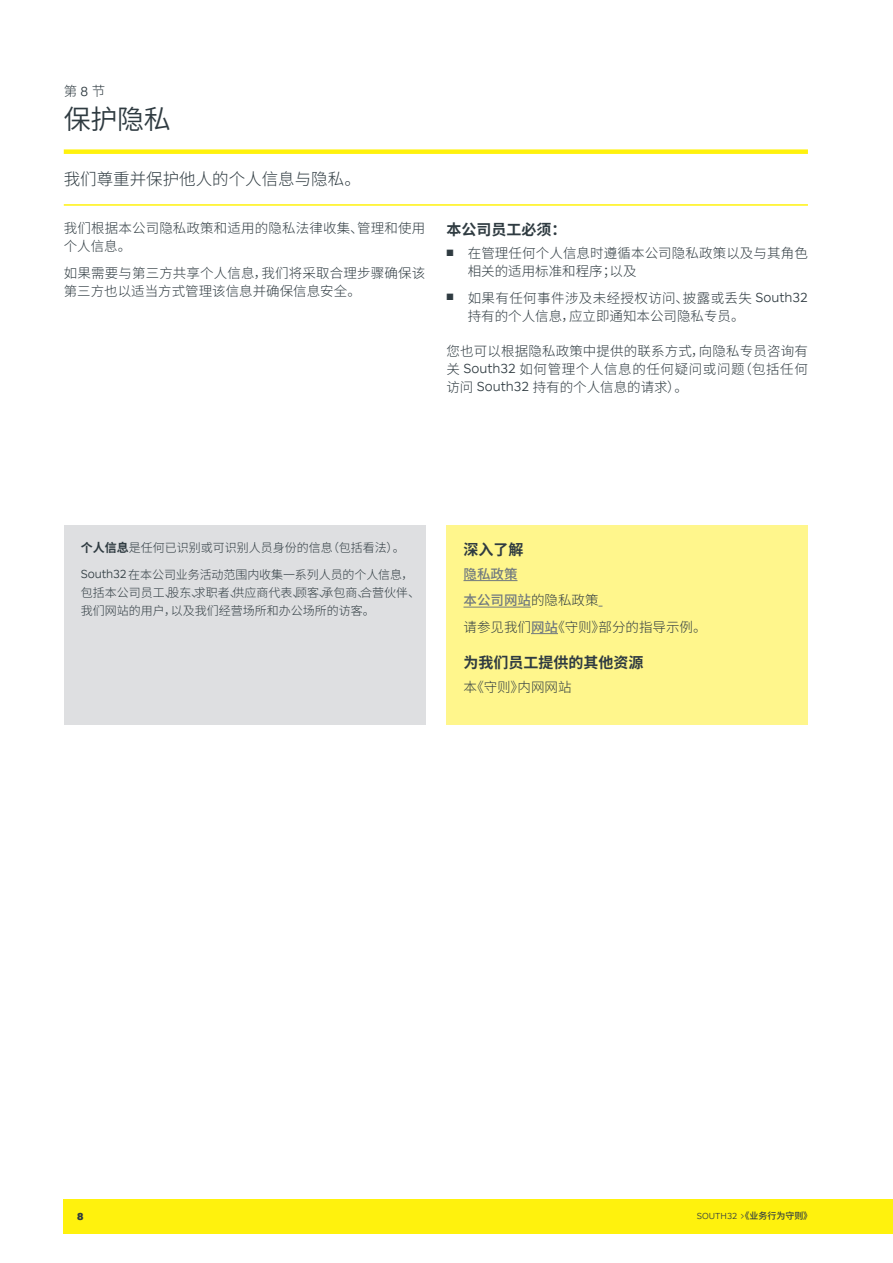
<style>
.page{position:relative;width:893px;height:1263px;background:#fff}
.page>*{position:absolute;margin:0;border:0;box-sizing:border-box;transform-origin:0 0}
.t1{font:27px "Source Han Sans CN";color:#2f3b41}
.t2{font:300 16.5px "Source Han Sans CN";color:#2f3b41}
.t3{font:700 15px "Source Han Sans CN";color:#2f3b41}
.t4{font:300 13.5px/18px "Source Han Sans CN";letter-spacing:.01em;color:#2f3b41}
.t5{font:300 13.5px/18px "Source Han Sans CN";letter-spacing:.03em;color:#2f3b41}
.t6{font:300 12px/18px "Source Han Sans CN";color:#2f3b41}
.t7{font:900 10.5px "ARS Maquette Pro";color:#2f3b41}
.t8{font:300 9px "ARS Maquette Pro";color:#2f3b41}
.s1{font-family:"ARS Maquette Pro"}
.s2{font-weight:700}
.s3{font-weight:500;color:#70797f}
.s4{font-family:"Source Han Sans CN";font-weight:500}
</style>
<div class="page">
<div style="left:64px;top:149px;width:744px;height:5px;background:#fff20d"></div>
<hr style="left:64px;top:204px;width:744px;height:2px;background:#fff20d">
<div style="left:446px;top:525px;width:362px;height:200px;background:#fff68c"></div>
<hr style="left:463px;top:580px;width:54px;height:1px;background:#70797f">
<hr style="left:463px;top:607px;width:68px;height:1px;background:#70797f">
<svg style="left:531px;top:633px;width:27px;height:1px"></svg>
<div style="left:64px;top:525px;width:361px;height:200px;background:#dedfe1"></div>
<div style="left:64px;top:1199px;width:829px;height:34px;background:#fff20d"></div>
<p class="t4" style="left:64px;top:83px;width:43px">第<span class="s1">8</span>节</p>
<h1 class="t1" style="left:64px;top:104px;width:109px">保护隐私</h1>
<p class="t2" style="left:64px;top:170px;width:299px">我们尊重并保护他人的个人信息与隐私。</p>
<p class="t4" style="left:64px;top:220px;width:363px">我们根据本公司隐私政策和适用的隐私法律收集、管理和使用个人信息。</p>
<p class="t4" style="left:64px;top:264px;width:363px">如果需要与第三方共享个人信息，我们将采取合理步骤确保该第三方也以适当方式管理该信息并确保信息安全。</p>
<p class="t3" style="left:446px;top:221px;width:121px">本公司员工必须：</p>
<p class="t4" style="left:468px;top:245px;width:342px;text-indent:-21px"><sup>■</sup> 在管理任何个人信息时遵循本公司隐私政策以及与其角色相关的适用标准和程序；以及</p>
<p class="t5" style="left:468px;top:289px;width:342px;text-indent:-21px"><sup>■</sup> 如果有任何事件涉及未经授权访问、披露或丢失 <span class="s1">South32</span>持有的个人信息，应立即通知本公司隐私专员。</p>
<p class="t4" style="left:446px;top:342px;width:363px;text-align:justify">您也可以根据隐私政策中提供的联系方式，向隐私专员咨询有关 <span class="s1">South32</span> 如何管理个人信息的任何疑问或问题（包括任何访问 <span class="s1">South32</span> 持有的个人信息的请求）。</p>
<p class="t6" style="left:81px;top:539px;width:326px"><span class="s2">个人信息</span>是任何已识别或可识别人员身份的信息（包括看法）。</p>
<p class="t6" style="left:81px;top:566px;width:341px"><span class="s1">South32</span>在本公司业务活动范围内收集一系列人员的个人信息，包括本公司员工、股东、求职者、供应商代表、顾客、承包商、合营伙伴、我们网站的用户，以及我们经营场所和办公场所的访客。</p>
<p class="t3" style="left:463px;top:541px;width:61px">深入了解</p>
<p class="t4" style="left:463px;top:561px;width:245px;line-height:26.5px"><span class="s3">隐私政策<br>本公司网站</span>的隐私政策<br>请参见我们<span class="s3">网站</span>《守则》部分的指导示例。</p>
<p class="t3" style="left:463px;top:654px;width:181px">为我们员工提供的其他资源</p>
<p class="t4" style="left:463px;top:678px;width:109px">本《守则》内网网站</p>
<p class="t7" style="left:77px;top:1209px;width:8px">8</p>
<p class="t8" style="left:697px;top:1210px;width:117px">SOUTH32 &gt;<span class="s4">《业务行为守则》</span></p>
</div>
